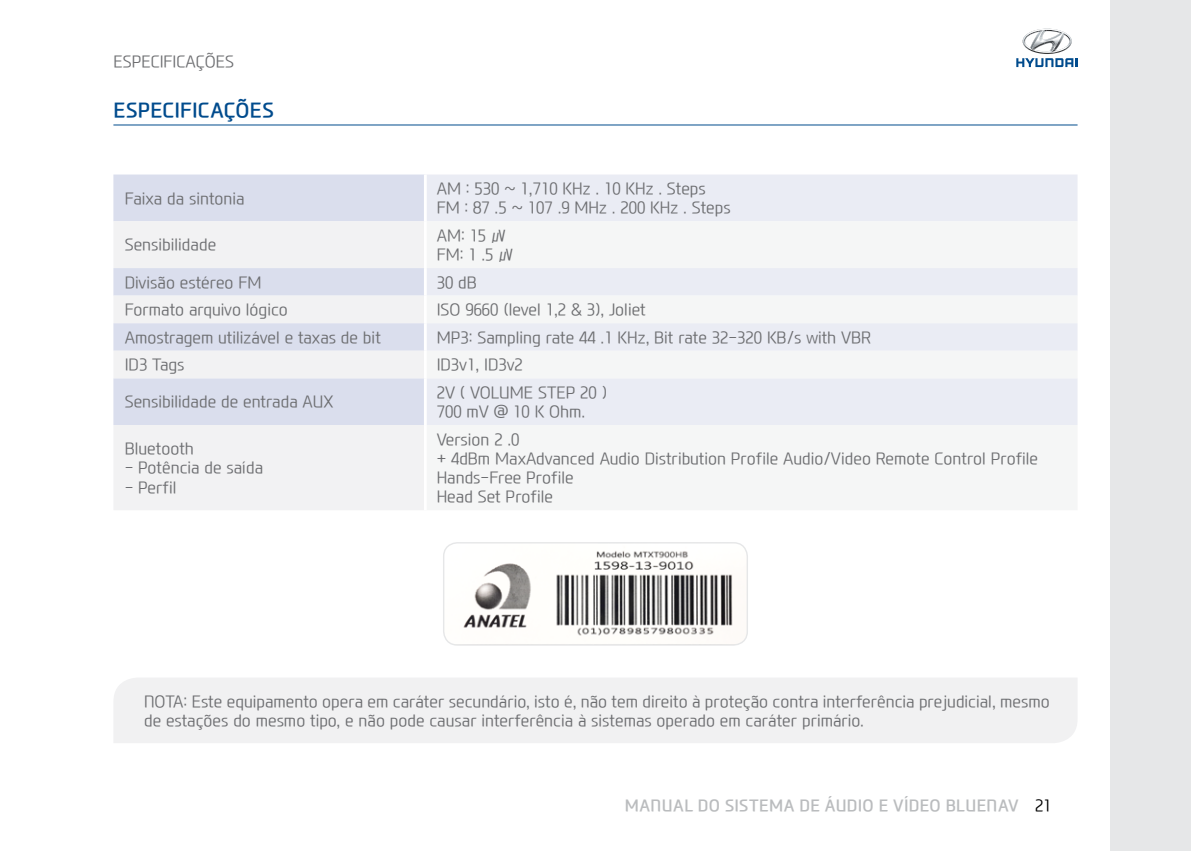
<style>
.page{position:relative;width:1191px;height:851px;background:#fff}
.page>*{position:absolute;margin:0;border:0;box-sizing:border-box;transform-origin:0 0}
.t1{font:20px "Hyundai B Hinted";color:#004b8d}
.t2{font:16px/19.2px "Hyundai L Hinted";color:#6d6e71}
.t3{font:16px "Hyundai B Hinted";letter-spacing:.02em;color:#babcbe}
.s1{font-family:"Hyundai L Hinted";color:#000}
</style>
<div class="page">
<div style="left:1109px;top:0;width:82px;height:850px;background:#e6e7e8"></div>
<svg style="left:1016px;top:29px;width:61px;height:38px"></svg>
<div style="left:114px;top:678px;width:963px;height:65px;background:#f1f1f2"></div>
<hr style="left:113px;top:125px;width:964px;height:1px;background:#004b8d">
<div style="left:113px;top:174px;width:311px;height:47px;background:#dadeed"></div>
<div style="left:427px;top:175px;width:650px;height:46px;background:#eaecf4"></div>
<svg style="left:113px;top:221px;width:311px;height:289px;fill:#f2f2f3"></svg>
<svg style="left:427px;top:268px;width:650px;height:157px;fill:#eaecf4"></svg>
<img style="left:445px;top:544px;width:301px;height:101px">
<div style="left:443px;top:542px;width:305px;height:103px;border:1px solid #e6e7e8;border-radius:14px"></div>
<p class="t2" style="left:113px;top:51px;width:122px">ESPECIFICAÇÕES</p>
<p class="t1" style="left:113px;top:96px;width:49px">ESPECIFICAÇÕES</p>
<p class="t2" style="left:125px;top:188px;width:121px">Faixa da sintonia</p>
<p class="t2" style="left:437px;top:179px;width:295px">AM : 530 ~ 1,710 KHz . 10 KHz . Steps<br>FM : 87 .5 ~ 107 .9 MHz . 200 KHz . Steps</p>
<p class="t2" style="left:125px;top:235px;width:93px">Sensibilidade</p>
<p class="t2" style="left:437px;top:225px;width:78px">AM: 15 ㎶<br>FM: 1 .5 ㎶</p>
<p class="t2" style="left:125px;top:272px;width:138px">Divisão estéreo FM</p>
<p class="t2" style="left:437px;top:272px;width:42px">30 dB</p>
<p class="t2" style="left:125px;top:300px;width:165px">Formato arquivo lógico</p>
<p class="t2" style="left:437px;top:300px;width:211px">ISO 9660 (level 1,2 &amp; 3), Joliet</p>
<p class="t2" style="left:125px;top:327px;width:258px">Amostragem utilizável e taxas de bit</p>
<p class="t2" style="left:437px;top:327px;width:436px">MP3: Sampling rate 44 .1 KHz, Bit rate 32-320 KB/s with VBR</p>
<p class="t2" style="left:125px;top:355px;width:61px">ID3 Tags</p>
<p class="t2" style="left:437px;top:355px;width:88px">ID3v1, ID3v2</p>
<p class="t2" style="left:125px;top:392px;width:210px">Sensibilidade de entrada AUX</p>
<p class="t2" style="left:437px;top:382px;width:172px">2V ( VOLUME STEP 20 )<br>700 mV @ 10 K Ohm.</p>
<p class="t2" style="left:125px;top:439px;width:71px">Bluetooth</p>
<p class="t2" style="left:125px;top:458px;width:140px">- Potência de saída</p>
<p class="t2" style="left:125px;top:477px;width:53px">- Perfil</p>
<p class="t2" style="left:437px;top:429px;width:603px">Version 2 .0<br>+ 4dBm MaxAdvanced Audio Distribution Profile Audio/Video Remote Control Profile Hands-Free Profile<br>Head Set Profile</p>
<p class="t2" style="left:144px;top:691px;width:907px">NOTA: Este equipamento opera em caráter secundário, isto é, não tem direito à proteção contra interferência prejudicial, mesmo de estações do mesmo tipo, e não pode causar interferência à sistemas operado em caráter primário.</p>
<p class="t3" style="left:625px;top:794px;width:428px">Manual do sistema de áudio e vídeo bluenav <span class="s1">21</span></p>
</div>
